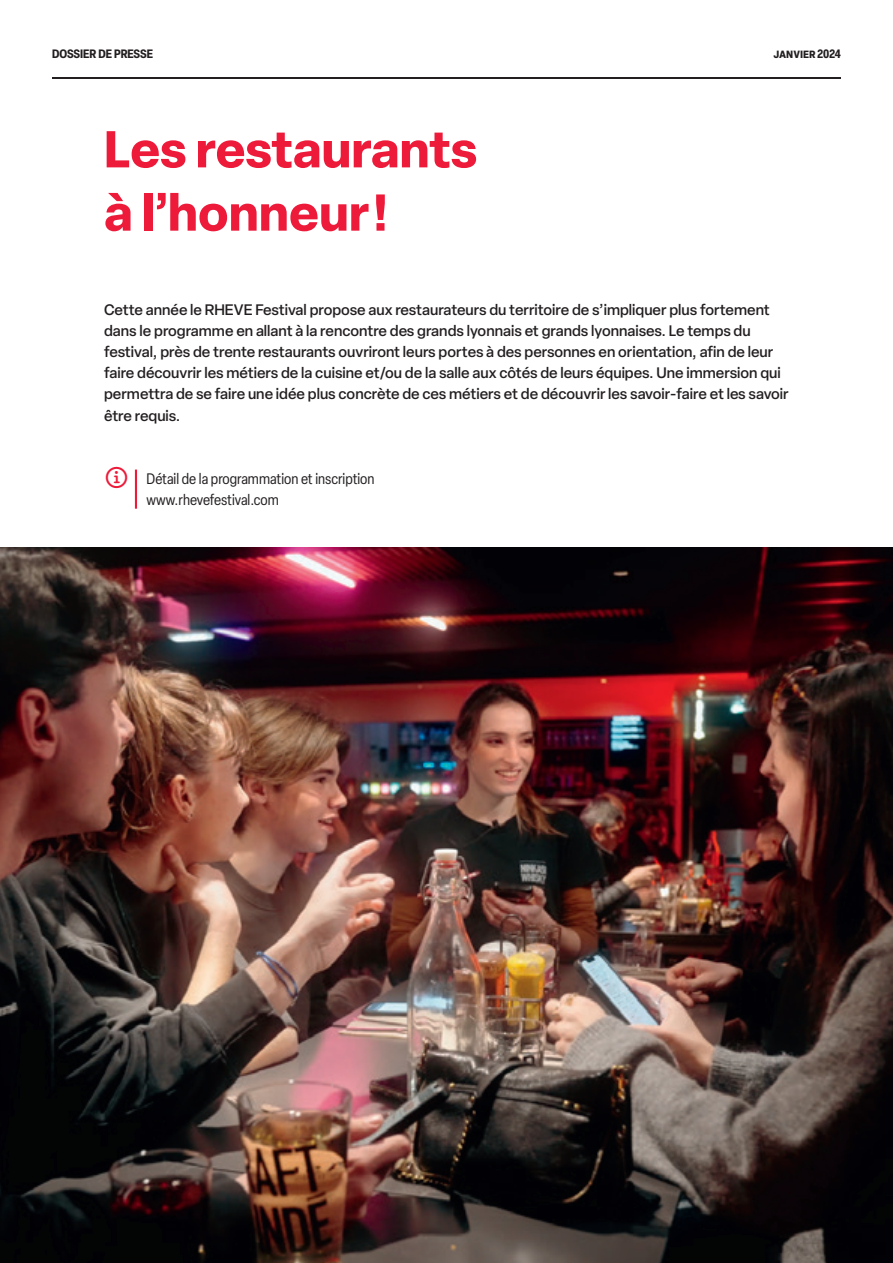
<style>
.page{position:relative;width:893px;height:1263px;background:#fff}
.page>*{position:absolute;margin:0;border:0;box-sizing:border-box;transform-origin:0 0}
.H1_-_Rouge{font:700 51px/63.3px "Elza";color:#ed1a3a}
.Texte_courant_-_Noir{font:500 15px/21.1px "Elza";color:#231f20}
.t1{font:condensed 15px/21.1px "Elza";color:#231f20}
.t2{font:700 condensed 12px "Elza";color:#231f20}
.s1{font-family:"SF Pro Text";font-stretch:normal;font-size:27px;color:#ed1a3a}
</style>
<div class="page">
<hr style="left:52px;top:77px;width:789px;height:2px;background:#231f20">
<hr style="left:135px;top:470px;width:2px;height:39px;background:#ed1a3a">
<img style="left:0;top:547px;width:893px;height:716px">
<p class="t2" style="left:52px;top:45px;width:103px">DOSSIER DE PRESSE</p>
<p class="t2" style="left:774px;top:45px;width:69px">janvier 2024</p>
<p class="H1_-_Rouge" style="left:104px;top:116px;width:375px">Les restaurants à l’honneur !</p>
<p class="Texte_courant_-_Noir" style="left:104px;top:299px;width:686px">Cette année le RHEVE Festival propose aux restaurateurs du territoire de s’impliquer plus fortement dans le programme en allant à la rencontre des grands lyonnais et grands lyonnaises. Le temps du festival, près de trente restaurants ouvriront leurs portes à des personnes en orientation, afin de leur faire découvrir les métiers de la cuisine et/ou de la salle aux côtés de leurs équipes. Une immersion qui permettra de se faire une idée plus concrète de ces métiers et de découvrir les savoir-faire et les savoir être requis.</p>
<p class="t1" style="left:147px;top:468px;width:229px;text-indent:-43px"><span class="s1">㩷</span> Détail de la programmation et inscription www.rhevefestival.com</p>
</div>
